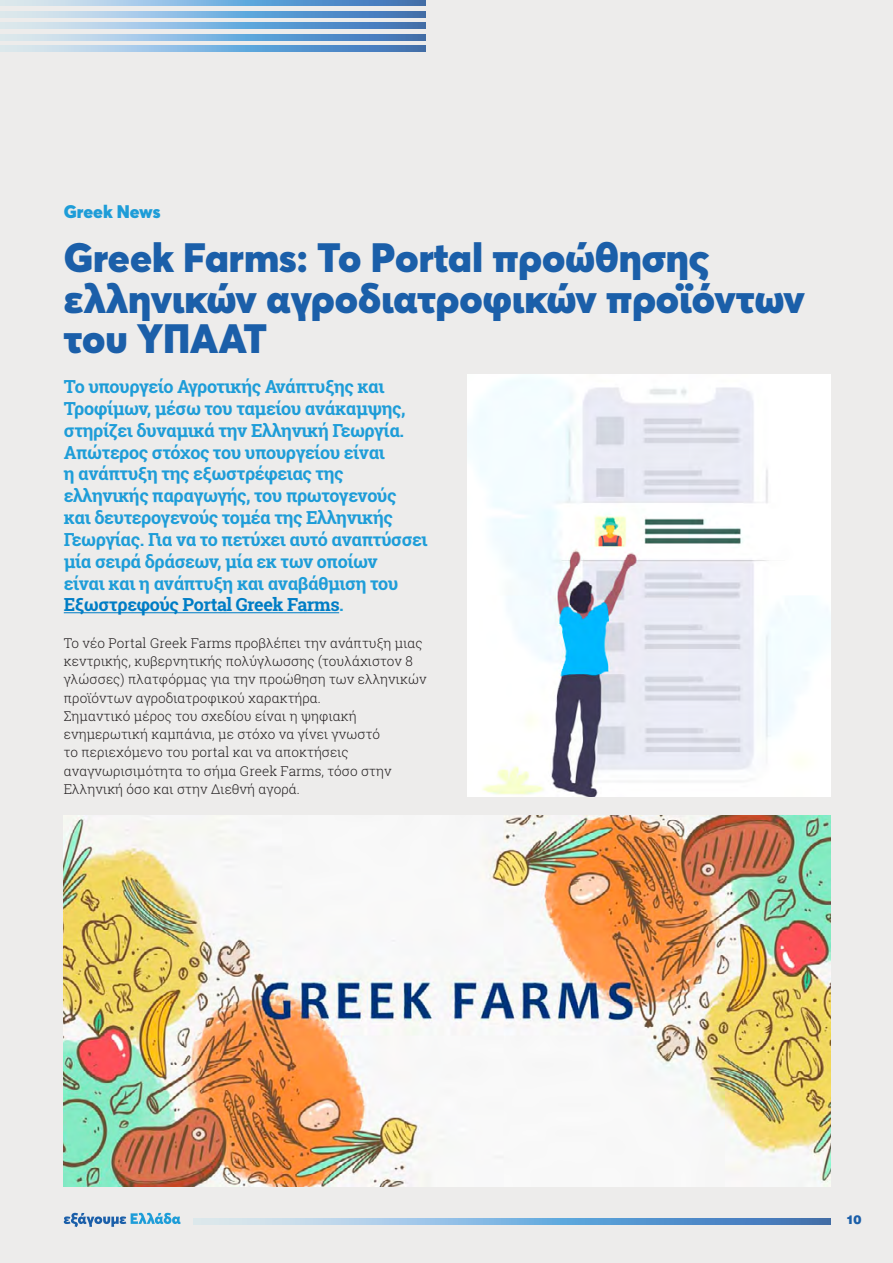
<style>
.page{position:relative;width:893px;height:1263px;background:#edeceb}
.page>*{position:absolute;margin:0;border:0;box-sizing:border-box;transform-origin:0 0}
.t1{font:900 40.5px/40.5px "Averta";color:#1b5fa9}
.t2{font:700 18px/21.9px "Roboto Slab";letter-spacing:-.025em;color:#1e9dd8}
.t3{font:900 18px "Averta";color:#1e9dd8}
.t4{font:300 13.5px/18.3px "Roboto Slab";letter-spacing:.005em;color:#231f20}
.t5{font:900 12px "UB Helvetica";color:#1b5fa9}
.s1{color:#007dc5}
</style>
<div class="page">
<svg style="left:0;top:0;width:426px;height:6px;background:#83b0d9"></svg>
<svg style="left:0;top:23px;width:426px;height:6px;background:#83b0d9"></svg>
<svg style="left:0;top:46px;width:426px;height:5px;background:#83b0d9"></svg>
<svg style="left:0;top:11px;width:426px;height:6px;background:#83b0d9"></svg>
<svg style="left:0;top:34px;width:426px;height:6px;background:#83b0d9"></svg>
<svg style="left:64px;top:1213px;width:117px;height:14px"></svg>
<svg style="left:194px;top:1219px;width:637px;height:5px;background:#83b0d9"></svg>
<hr style="left:64px;top:612px;width:275px;height:1px;background:#007dc5">
<img style="left:64px;top:815px;width:767px;height:371px">
<img style="left:468px;top:374px;width:363px;height:422px">
<h2 class="t3" style="left:64px;top:200px;width:98px">Greek News</h2>
<h1 class="t1" style="left:64px;top:237px;width:743px">Greek Farms: Το Portal προώθησης ελληνικών αγροδιατροφικών προϊόντων του ΥΠΑΑΤ</h1>
<p class="t2" style="left:64px;top:375px;width:365px">Το υπουργείο Αγροτικής Ανάπτυξης και Τροφίμων, μέσω του ταμείου ανάκαμψης, στηρίζει δυναμικά την Ελληνική Γεωργία.<br>Απώτερος στόχος του υπουργείου είναι<br>η ανάπτυξη της εξωστρέφειας της ελληνικής παραγωγής, του πρωτογενούς και δευτερογενούς τομέα της Ελληνικής Γεωργίας. Για να το πετύχει αυτό αναπτύσσει μία σειρά δράσεων, μία εκ των οποίων<br>είναι και η ανάπτυξη και αναβάθμιση του <span class="s1">Εξωστρεφούς Portal Greek Farms</span>.</p>
<p class="t4" style="left:64px;top:633px;width:364px">Το νέο Portal Greek Farms προβλέπει την ανάπτυξη μιας κεντρικής, κυβερνητικής πολύγλωσσης (τουλάχιστον 8 γλώσσες) πλατφόρμας για την προώθηση των ελληνικών προϊόντων αγροδιατροφικού χαρακτήρα.<br>Σημαντικό μέρος του σχεδίου είναι η ψηφιακή ενημερωτική καμπάνια, με στόχο να γίνει γνωστό<br>το περιεχόμενο του portal και να αποκτήσεις αναγνωρισιμότητα το σήμα Greek Farms, τόσο στην Ελληνική όσο και στην Διεθνή αγορά.</p>
<p class="t5" style="left:846px;top:1212px;width:17px">10</p>
</div>
